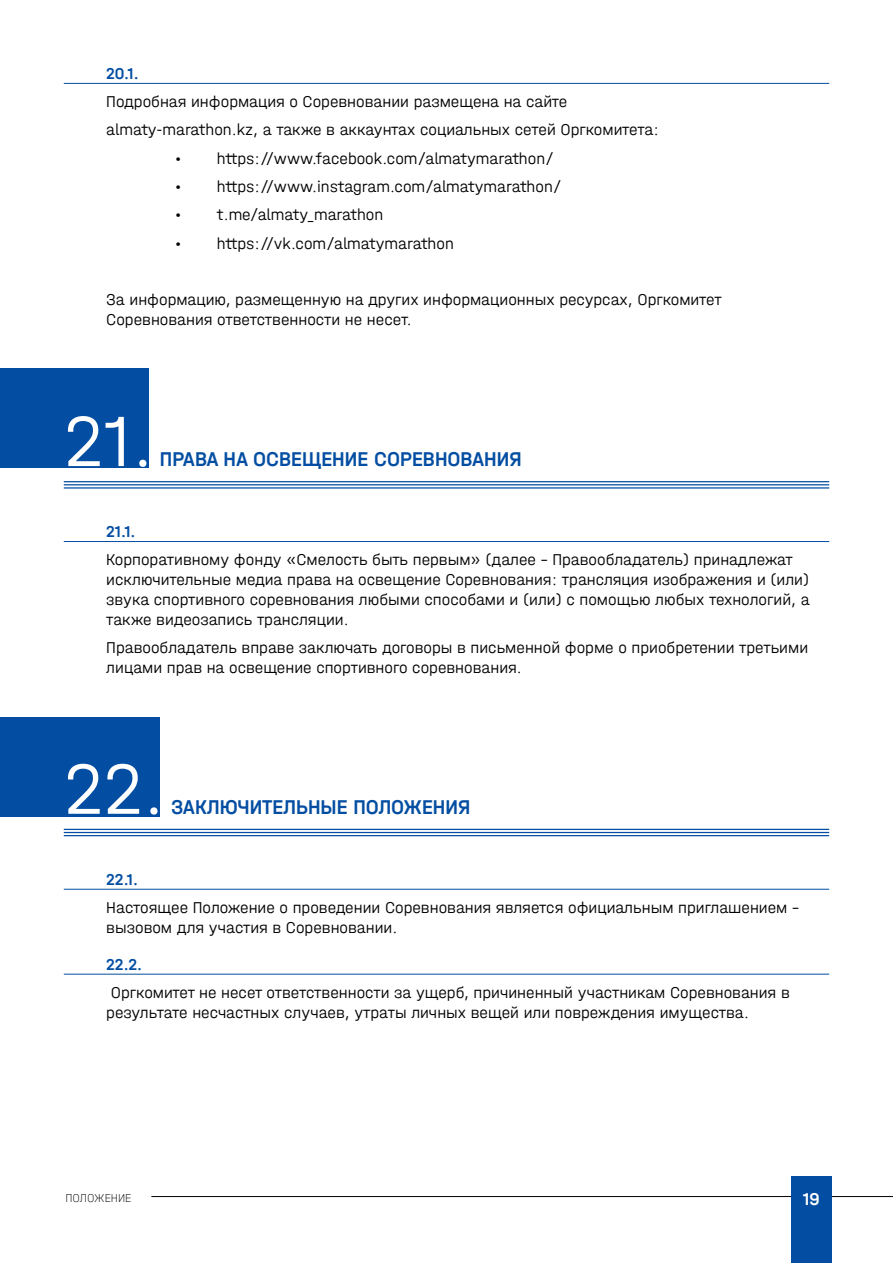
<style>
.page{position:relative;width:893px;height:1263px;background:#fff}
.page>*{position:absolute;margin:0;border:0;box-sizing:border-box;transform-origin:0 0}
.t1{font:300 75px "Halvar Mittel";color:#fff}
.t2{font:500 21px "Halvar Mittel";color:#034ea2}
.t3{font:500 18px "Halvar Mittel";color:#fff}
.t4{font:300 16.5px/19.8px "Halvar Mittel";color:#000}
.t5{font:500 16.5px "Halvar Mittel";color:#034ea2}
.t6{font:100 12px "Halvar Mittel";color:#000}
</style>
<div class="page">
<hr style="left:151px;top:1196px;width:742px;height:1px;background:#000">
<div style="left:791px;top:1176px;width:41px;height:87px;background:#034ea2"></div>
<div style="left:0;top:368px;width:148px;height:100px;background:#034ea2"></div>
<div style="left:0;top:716px;width:159px;height:100px;background:#034ea2"></div>
<hr style="left:64px;top:83px;width:765px;height:1px;background:#034ea2">
<hr style="left:64px;top:487px;width:765px;height:2px;background:#034ea2">
<hr style="left:64px;top:484px;width:765px;height:1px;background:#034ea2">
<hr style="left:64px;top:481px;width:765px;height:1px;background:#034ea2">
<hr style="left:64px;top:541px;width:765px;height:1px;background:#034ea2">
<hr style="left:64px;top:835px;width:765px;height:1px;background:#034ea2">
<hr style="left:64px;top:832px;width:765px;height:1px;background:#034ea2">
<hr style="left:64px;top:829px;width:765px;height:1px;background:#034ea2">
<hr style="left:64px;top:889px;width:765px;height:1px;background:#034ea2">
<hr style="left:64px;top:974px;width:765px;height:1px;background:#034ea2">
<p class="t5" style="left:106px;top:63px;width:34px">20.1.</p>
<p class="t4" style="left:106px;top:87px;width:554px;line-height:28.3px">Подробная информация о Соревновании размещена на сайте almaty-marathon.kz, а также в аккаунтах социальных сетей Оргкомитета:</p>
<p class="t4" style="left:174px;top:148px;width:381px">• https://www.facebook.com/almatymarathon/</p>
<p class="t4" style="left:174px;top:176px;width:389px">• https://www.instagram.com/almatymarathon/</p>
<p class="t4" style="left:174px;top:205px;width:210px">• t.me/almaty_marathon</p>
<p class="t4" style="left:174px;top:233px;width:281px">• https://vk.com/almatymarathon</p>
<p class="t4" style="left:106px;top:289px;width:617px">За информацию, размещенную на других информационных ресурсах, Оргкомитет<br>Соревнования ответственности не несет.</p>
<h1 class="t1" style="left:64px;top:397px;width:92px">21.</h1>
<p class="t2" style="left:160px;top:446px;width:363px">ПРАВА НА ОСВЕЩЕНИЕ СОРЕВНОВАНИЯ</p>
<p class="t5" style="left:106px;top:521px;width:31px">21.1.</p>
<p class="t4" style="left:106px;top:549px;width:705px">Корпоративному фонду «Смелость быть первым» (далее – Правообладатель) принадлежат исключительные медиа права на освещение Соревнования: трансляция изображения и (или) звука спортивного соревнования любыми способами и (или) с помощью любых технологий, а также видеозапись трансляции.</p>
<p class="t4" style="left:106px;top:637px;width:703px">Правообладатель вправе заключать договоры в письменной форме о приобретении третьими лицами прав на освещение спортивного соревнования.</p>
<h1 class="t1" style="left:64px;top:745px;width:103px">22.</h1>
<p class="t2" style="left:171px;top:794px;width:301px">ЗАКЛЮЧИТЕЛЬНЫЕ ПОЛОЖЕНИЯ</p>
<p class="t5" style="left:106px;top:869px;width:33px">22.1.</p>
<p class="t4" style="left:106px;top:897px;width:694px">Настоящее Положение о проведении Соревнования является официальным приглашением – вызовом для участия в Соревновании.</p>
<p class="t5" style="left:106px;top:954px;width:37px">22.2.</p>
<p class="t4" style="left:106px;top:982px;width:685px">Оргкомитет не несет ответственности за ущерб, причиненный участникам Соревнования в результате несчастных случаев, утраты личных вещей или повреждения имущества.</p>
<p class="t6" style="left:65px;top:1191px;width:67px">ПОЛОЖЕНИЕ</p>
<p class="t3" style="left:803px;top:1188px;width:19px">19</p>
</div>
